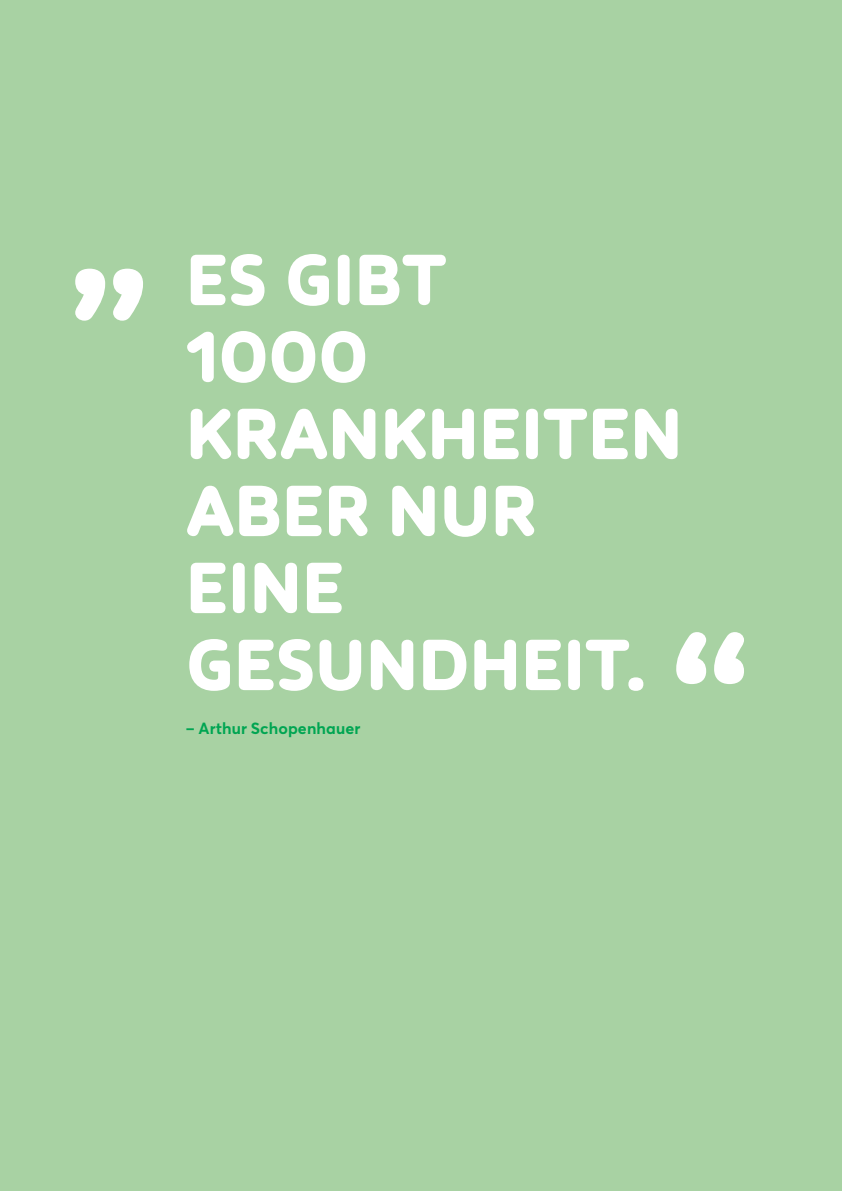
<style>
.page{position:relative;width:842px;height:1191px;background:#a8d2a3}
.page>*{position:absolute;margin:0;border:0;box-sizing:border-box;transform-origin:0 0}
.t1{font:900 144px "Apoka";color:#fff}
.t2{font:900 72px/77px "Apoka";letter-spacing:-.005em;color:#fff}
.t3{font:700 16px "Averta";letter-spacing:.01em;color:#00a552}
</style>
<div class="page">
<h1 class="t1" style="left:65px;top:151px;width:89px">„</h1>
<p class="t2" style="left:186px;top:241px;width:498px">ES GIBT<br>1000<br>KRANKHEITEN<br>ABER NUR<br>EINE<br>GESUNDHEIT.</p>
<p class="t3" style="left:186px;top:717px;width:176px">– Arthur Schopenhauer</p>
<h1 class="t1" style="left:666px;top:591px;width:89px">“</h1>
</div>
